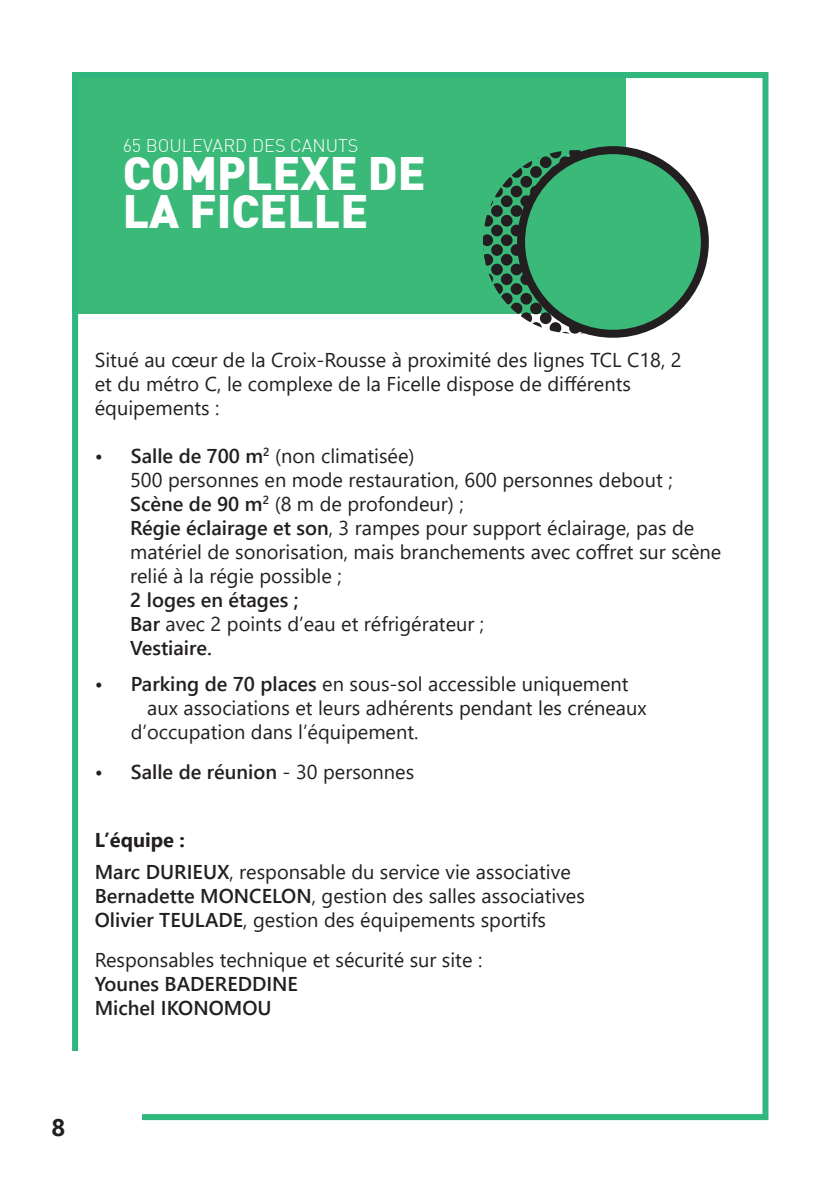
<style>
.page{position:relative;width:840px;height:1191px;background:#fff}
.page>*{position:absolute;margin:0;border:0;box-sizing:border-box;transform-origin:0 0}
.t1{font:900 46px/38px "DI Nbek";color:#fff}
.t2{font:700 24px "Segoe UI";color:#231f20}
.t3{font:20px/24px "Segoe UI";color:#231f20}
.t4{font:600 20px/24px "Segoe UI";color:#231f20}
.t5{font:300 18px "DI Nbek";color:#fff}
.s1{font-weight:600}
.s2{font-weight:400}
.s3{font-weight:700}
</style>
<div class="page">
<div style="left:72px;top:72px;width:553px;height:242px;background:#3ab979"></div>
<svg style="left:482px;top:150px;width:184px;height:184px"></svg>
<div style="left:520px;top:150px;width:184px;height:184px;background:#3ab979;border-radius:50%"></div>
<div style="left:516px;top:146px;width:192px;height:192px;border:8px solid #231f20;border-radius:50%"></div>
<div style="left:72px;top:72px;width:696px;height:1048px;border:6px solid #2fb77d"></div>
<div style="left:2px;top:1051px;width:140px;height:140px;background:#fff"></div>
<p class="t5" style="left:123px;top:134px;width:237px">65 BOULEVARD DES CANUTS</p>
<h1 class="t1" style="left:123px;top:152px;width:304px">COMPLEXE DE<br>LA FICELLE</h1>
<p class="t3" style="left:95px;top:346px;width:588px">Situé au cœur de la Croix-Rousse à proximité des lignes TCL C18, 2 et du métro C, le complexe de la Ficelle dispose de différents équipements :</p>
<p class="t3" style="left:130px;top:442px;width:592px;text-indent:-35px"><span class="s1">• Salle de 700 m</span><sup>2</sup> (non climatisée)<br>500 personnes en mode restauration, 600 personnes debout ; <span class="s1">Scène de 90 m</span><sup>2</sup> (8 m de profondeur) ;<br><span class="s1">Régie éclairage et son</span>, 3 rampes pour support éclairage, pas de matériel de sonorisation, mais branchements avec coffret sur scène relié à la régie possible ;</p>
<p class="t3" style="left:130px;top:586px;width:355px"><span class="s1">2 loges en étages ;<br>Bar</span> avec 2 points d’eau et réfrigérateur ;<br><span class="s1">Vestiaire.</span></p>
<p class="t3" style="left:95px;top:670px;width:535px"><span class="s1">• Parking de 70 places</span> en sous-sol accessible uniquement</p>
<p class="t3" style="left:147px;top:694px;width:500px">aux associations et leurs adhérents pendant les créneaux</p>
<p class="t3" style="left:131px;top:718px;width:289px">d’occupation dans l’équipement.</p>
<p class="t4" style="left:95px;top:758px;width:321px">• Salle de réunion <span class="s2">- 30 personnes</span></p>
<p class="t3" style="left:95px;top:822px;width:477px;line-height:32px"><span class="s3">L’équipe :<br></span><span class="s1">Marc DURIEUX</span>, responsable du service vie associative</p>
<p class="t3" style="left:95px;top:882px;width:491px"><span class="s1">Bernadette MONCELON</span>, gestion des salles associatives<br><span class="s1">Olivier TEULADE</span>, gestion des équipements sportifs</p>
<p class="t3" style="left:95px;top:946px;width:389px">Responsables technique et sécurité sur site :</p>
<p class="t4" style="left:95px;top:970px;width:205px">Younes BADEREDDINE<br>Michel IKONOMOU</p>
<p class="t2" style="left:51px;top:1105px;width:15px">8</p>
</div>
